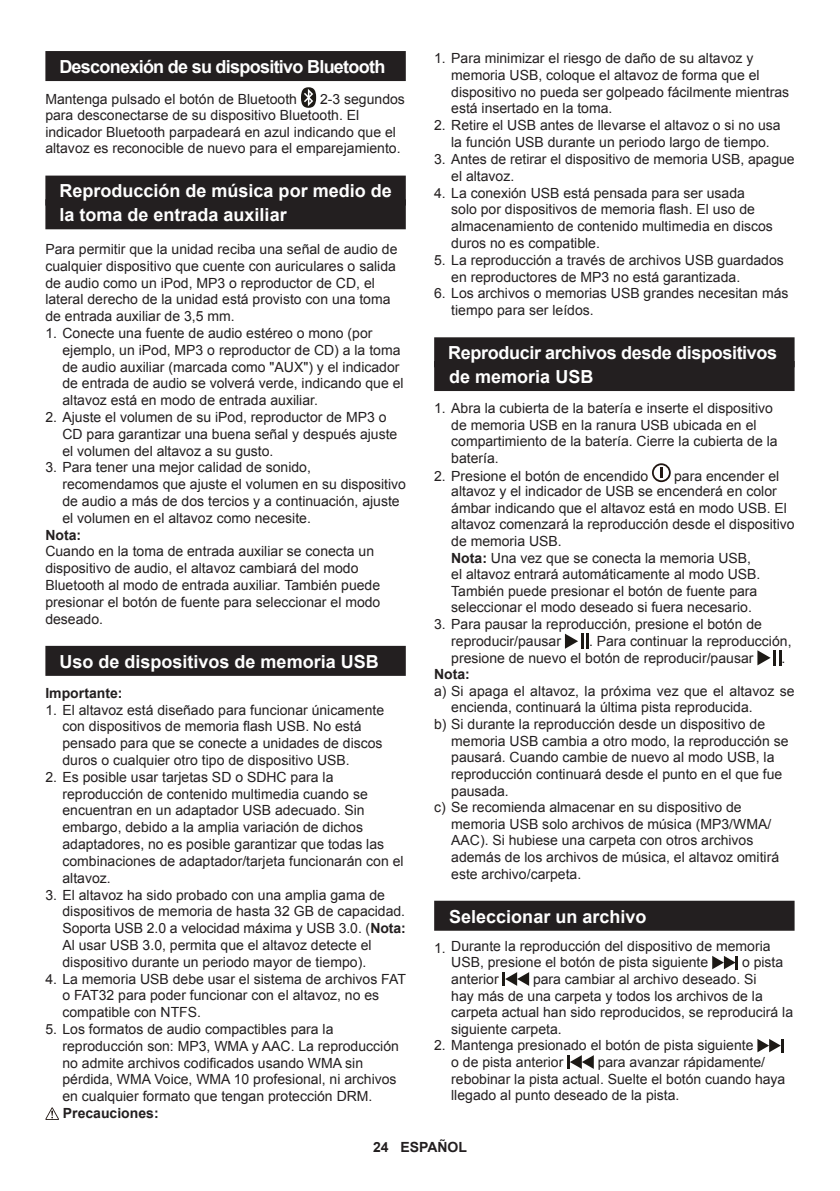
<style>
.page{position:relative;width:840px;height:1191px;background:#fff}
.page>*{position:absolute;margin:0;border:0;box-sizing:border-box;transform-origin:0 0}
.t1{font:700 18px/23.8px "Arial";color:#fff}
.t2{font:700 18px/23.8px "Arial";letter-spacing:-.02em;color:#fff}
.t3{font:700 18px "Arial";letter-spacing:-.04em;color:#fff}
.t4{font:14px/16.8px "Arial";color:#231f20}
.t5{font:700 14px "Arial";color:#231f20}
.s1{font-weight:700}
</style>
<div class="page">
<div style="left:45px;top:51px;width:360px;height:30px;background:#231f20"></div>
<div style="left:45px;top:176px;width:360px;height:30px;background:#231f20"></div>
<div style="left:45px;top:199px;width:360px;height:30px;background:#231f20"></div>
<div style="left:45px;top:646px;width:360px;height:30px;background:#231f20"></div>
<div style="left:301px;top:87px;width:15px;height:21px;background:#1d1a16;border-radius:50%"></div>
<svg style="left:304px;top:89px;width:9px;height:17px"></svg>
<svg style="left:45px;top:1107px;width:14px;height:13px"></svg>
<div style="left:434px;top:337px;width:360px;height:30px;background:#231f20"></div>
<div style="left:434px;top:361px;width:360px;height:30px;background:#231f20"></div>
<div style="left:434px;top:900px;width:360px;height:30px;background:#231f20"></div>
<svg style="left:652px;top:463px;width:18px;height:19px"></svg>
<svg style="left:564px;top:633px;width:13px;height:16px"></svg>
<svg style="left:586px;top:633px;width:2px;height:16px"></svg>
<hr style="left:580px;top:633px;width:3px;height:16px;background:#1d1a16">
<hr style="left:778px;top:650px;width:3px;height:15px;background:#1d1a16">
<svg style="left:757px;top:650px;width:18px;height:15px"></svg>
<svg style="left:712px;top:956px;width:25px;height:13px"></svg>
<svg style="left:502px;top:972px;width:27px;height:14px"></svg>
<svg style="left:757px;top:1039px;width:25px;height:13px"></svg>
<svg style="left:567px;top:1055px;width:26px;height:14px"></svg>
<p class="t3" style="left:59px;top:54px;width:327px">Desconexión de su dispositivo Bluetooth</p>
<p class="t4" style="left:45px;top:91px;width:253px">Mantenga pulsado el botón de Bluetooth</p>
<p class="t4" style="left:45px;top:92px;width:361px;line-height:15.4px;text-indent:274px">2-3 segundos para desconectarse de su dispositivo Bluetooth. El</p>
<p class="t4" style="left:45px;top:123px;width:356px">indicador Bluetooth parpadeará en azul indicando que el altavoz es reconocible de nuevo para el emparejamiento.</p>
<p class="t1" style="left:59px;top:180px;width:334px">Reproducción de música por medio de la toma de entrada auxiliar</p>
<p class="t4" style="left:45px;top:241px;width:353px">Para permitir que la unidad reciba una señal de audio de cualquier dispositivo que cuente con auriculares o salida de audio como un iPod, MP3 o reproductor de CD, el lateral derecho de la unidad está provisto con una toma de entrada auxiliar de 3,5 mm.</p>
<p class="t4" style="left:62px;top:325px;width:342px;text-indent:-17px">1. Conecte una fuente de audio estéreo o mono (por ejemplo, un iPod, MP3 o reproductor de CD) a la toma de audio auxiliar (marcada como "AUX") y el indicador de entrada de audio se volverá verde, indicando que el altavoz está en modo de entrada auxiliar.</p>
<p class="t4" style="left:62px;top:409px;width:336px;text-indent:-17px">2. Ajuste el volumen de su iPod, reproductor de MP3 o<br>CD para garantizar una buena señal y después ajuste el volumen del altavoz a su gusto.</p>
<p class="t4" style="left:62px;top:459px;width:345px;text-indent:-17px">3. Para tener una mejor calidad de sonido, recomendamos que ajuste el volumen en su dispositivo de audio a más de dos tercios y a continuación, ajuste el volumen en el altavoz como necesite.</p>
<p class="t5" style="left:45px;top:525px;width:37px">Nota:</p>
<p class="t4" style="left:45px;top:543px;width:336px">Cuando en la toma de entrada auxiliar se conecta un dispositivo de audio, el altavoz cambiará del modo Bluetooth al modo de entrada auxiliar. También puede presionar el botón de fuente para seleccionar el modo deseado.</p>
<p class="t1" style="left:59px;top:650px;width:321px">Uso de dispositivos de memoria USB</p>
<p class="t5" style="left:45px;top:683px;width:78px">Importante:</p>
<p class="t4" style="left:62px;top:701px;width:323px;text-indent:-17px">1. El altavoz está diseñado para funcionar únicamente con dispositivos de memoria flash USB. No está pensado para que se conecte a unidades de discos duros o cualquier otro tipo de dispositivo USB.</p>
<p class="t4" style="left:62px;top:768px;width:342px;text-indent:-17px">2. Es posible usar tarjetas SD o SDHC para la reproducción de contenido multimedia cuando se encuentran en un adaptador USB adecuado. Sin embargo, debido a la amplia variación de dichos adaptadores, no es posible garantizar que todas las combinaciones de adaptador/tarjeta funcionarán con el altavoz.</p>
<p class="t4" style="left:62px;top:886px;width:344px;text-indent:-17px">3. El altavoz ha sido probado con una amplia gama de dispositivos de memoria de hasta 32 GB de capacidad.<br>Soporta USB 2.0 a velocidad máxima y USB 3.0. (<span class="s1">Nota:<br></span>Al usar USB 3.0, permita que el altavoz detecte el dispositivo durante un periodo mayor de tiempo).</p>
<p class="t4" style="left:62px;top:970px;width:345px;text-indent:-17px">4. La memoria USB debe usar el sistema de archivos FAT o FAT32 para poder funcionar con el altavoz, no es compatible con NTFS.</p>
<p class="t4" style="left:62px;top:1020px;width:338px;text-indent:-17px">5. Los formatos de audio compactibles para la reproducción son: MP3, WMA y AAC. La reproducción no admite archivos codificados usando WMA sin pérdida, WMA Voice, WMA 10 profesional, ni archivos en cualquier formato que tengan protección DRM.</p>
<p class="t5" style="left:63px;top:1103px;width:97px">Precauciones:</p>
<p class="t4" style="left:451px;top:50px;width:339px;text-indent:-17px">1. Para minimizar el riesgo de daño de su altavoz y memoria USB, coloque el altavoz de forma que el dispositivo no pueda ser golpeado fácilmente mientras está insertado en la toma.</p>
<p class="t4" style="left:434px;top:117px;width:348px;text-align:center">2. Retire el USB antes de llevarse el altavoz o si no usa la función USB durante un periodo largo de tiempo.</p>
<p class="t4" style="left:451px;top:151px;width:345px;text-indent:-17px">3. Antes de retirar el dispositivo de memoria USB, apague el altavoz.</p>
<p class="t4" style="left:451px;top:184px;width:323px;text-indent:-17px">4. La conexión USB está pensada para ser usada solo por dispositivos de memoria flash. El uso de almacenamiento de contenido multimedia en discos duros no es compatible.</p>
<p class="t4" style="left:451px;top:251px;width:334px;text-indent:-17px">5. La reproducción a través de archivos USB guardados en reproductores de MP3 no está garantizada.</p>
<p class="t4" style="left:451px;top:285px;width:338px;text-indent:-17px">6. Los archivos o memorias USB grandes necesitan más tiempo para ser leídos.</p>
<p class="t2" style="left:448px;top:341px;width:330px">Reproducir archivos desde dispositivos de memoria USB</p>
<p class="t4" style="left:451px;top:400px;width:328px;text-indent:-17px">1. Abra la cubierta de la batería e inserte el dispositivo de memoria USB en la ranura USB ubicada en el compartimiento de la batería. Cierre la cubierta de la batería.</p>
<p class="t4" style="left:434px;top:468px;width:215px">2. Presione el botón de encendido</p>
<p class="t4" style="left:451px;top:468px;width:345px;text-indent:223px">para encender el altavoz y el indicador de USB se encenderá en color ámbar indicando que el altavoz está en modo USB. El altavoz comenzará la reproducción desde el dispositivo de memoria USB.<br><span class="s1">Nota:</span> Una vez que se conecta la memoria USB,<br>el altavoz entrará automáticamente al modo USB.<br>También puede presionar el botón de fuente para seleccionar el modo deseado si fuera necesario.</p>
<p class="t4" style="left:451px;top:615px;width:312px;line-height:17.4px;text-indent:-17px">3. Para pausar la reproducción, presione el botón de reproducir/pausar</p>
<p class="t4" style="left:451px;top:633px;width:341px;text-indent:138px">. Para continuar la reproducción, presione de nuevo el botón de reproducir/pausar</p>
<p class="t4" style="left:781px;top:650px;width:5px">.</p>
<p class="t5" style="left:434px;top:664px;width:37px">Nota:</p>
<p class="t4" style="left:434px;top:682px;width:362px">a) Si apaga el altavoz, la próxima vez que el altavoz se</p>
<p class="t4" style="left:451px;top:699px;width:303px">encienda, continuará la última pista reproducida.</p>
<p class="t4" style="left:434px;top:716px;width:332px">b) Si durante la reproducción desde un dispositivo de</p>
<p class="t4" style="left:451px;top:732px;width:338px">memoria USB cambia a otro modo, la reproducción se</p>
<p class="t4" style="left:451px;top:749px;width:324px">pausará. Cuando cambie de nuevo al modo USB, la</p>
<p class="t4" style="left:451px;top:765px;width:332px">reproducción continuará desde el punto en el que fue</p>
<p class="t4" style="left:451px;top:782px;width:59px">pausada.</p>
<p class="t4" style="left:434px;top:799px;width:309px">c) Se recomienda almacenar en su dispositivo de</p>
<p class="t4" style="left:451px;top:815px;width:321px">memoria USB solo archivos de música (MP3/WMA/</p>
<p class="t4" style="left:451px;top:832px;width:303px">AAC). Si hubiese una carpeta con otros archivos</p>
<p class="t4" style="left:451px;top:849px;width:329px">además de los archivos de música, el altavoz omitirá</p>
<p class="t4" style="left:451px;top:865px;width:131px">este archivo/carpeta.</p>
<p class="t1" style="left:449px;top:904px;width:199px">Seleccionar un archivo</p>
<p class="t4" style="left:451px;top:937px;width:321px;text-indent:-17px">1. Durante la reproducción del dispositivo de memoria<br>USB, presione el botón de pista siguiente</p>
<p class="t4" style="left:741px;top:954px;width:43px">o pista</p>
<p class="t4" style="left:451px;top:970px;width:343px;text-indent:82px">para cambiar al archivo deseado. Si<br>hay más de una carpeta y todos los archivos de la carpeta actual han sido reproducidos, se reproducirá la siguiente carpeta.</p>
<p class="t4" style="left:451px;top:1037px;width:303px;text-indent:-17px">2. Mantenga presionado el botón de pista siguiente o de pista anterior</p>
<p class="t4" style="left:451px;top:970px;width:49px">anterior</p>
<p class="t4" style="left:451px;top:1053px;width:335px;text-indent:146px">para avanzar rápidamente/ rebobinar la pista actual. Suelte el botón cuando haya llegado al punto deseado de la pista.</p>
<p class="t5" style="left:373px;top:1137px;width:95px">24 ESPAÑOL</p>
</div>
